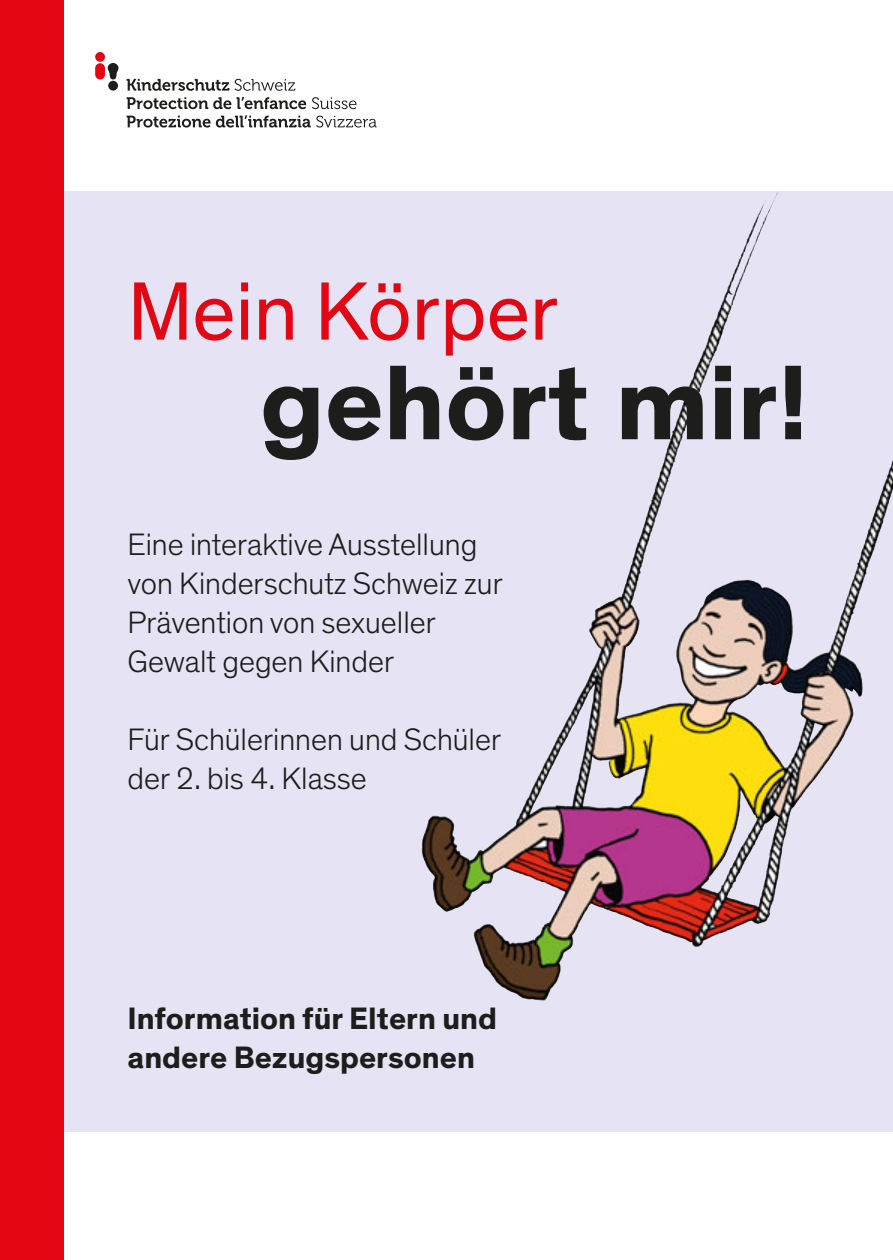
<style>
.page{position:relative;width:893px;height:1260px;background:#fff}
.page>*{position:absolute;margin:0;border:0;box-sizing:border-box;transform-origin:0 0}
.t1{font:700 108px "Theinhardt";color:#1d1d1b}
.t2{font:84px "Theinhardt";color:#e30613}
.t3{font:300 31.5px/39px "Theinhardt";color:#1d1d1b}
.t4{font:700 31.5px/39px "Theinhardt";color:#1d1d1b}
</style>
<div class="page">
<svg style="left:127px;top:79px;width:250px;height:48px"></svg>
<svg style="left:95px;top:52px;width:23px;height:39px"></svg>
<div style="left:64px;top:191px;width:829px;height:940px;background:#e6e4f4"></div>
<div style="left:0;top:0;width:64px;height:1259px;background:#e30613"></div>
<img style="left:421px;top:191px;width:472px;height:810px">
<h2 class="t2" style="left:127px;top:262px;width:432px">Mein Körper</h2>
<h1 class="t1" style="left:260px;top:336px;width:549px">gehört mir!</h1>
<p class="t3" style="left:127px;top:525px;width:377px">Eine interaktive Ausstellung von Kinderschutz Schweiz zur<br>Prävention von sexueller<br>Gewalt gegen Kinder</p>
<p class="t3" style="left:127px;top:720px;width:375px">Für Schülerinnen und Schüler der 2. bis 4. Klasse</p>
<p class="t4" style="left:127px;top:999px;width:371px">Information für Eltern und andere Bezugspersonen</p>
</div>
